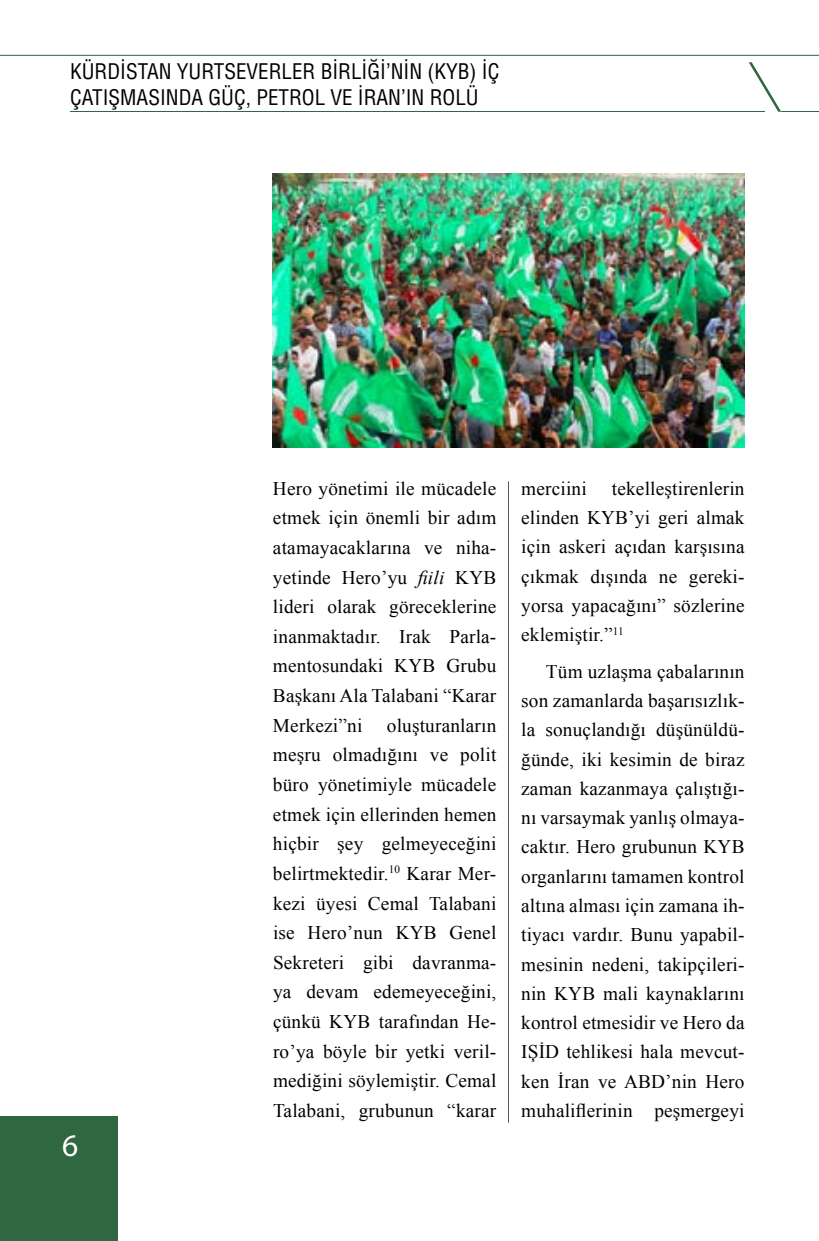
<style>
.page{position:relative;width:819px;height:1241px;background:#fff}
.page>*{position:absolute;margin:0;border:0;box-sizing:border-box;transform-origin:0 0}
.t1{font:31.5px "Myriad Pro";color:#fff}
.t2{font:condensed 21px/25.2px "Helvetica LT Std";color:#000}
.t3{font:19.25px/29.6px "Times New Roman";letter-spacing:.01em;color:#000;text-align:justify}
.s1{font-style:italic}
</style>
<div class="page">
<hr style="left:781px;top:111px;width:38px;height:1px;background:#2f6740">
<hr style="left:0;top:55px;width:819px;height:1px;background:#2f6740">
<svg style="left:748px;top:62px;width:33px;height:50px"></svg>
<hr style="left:70px;top:111px;width:695px;height:1px;background:#2f6740">
<div style="left:0;top:1116px;width:117px;height:124px;background:#2f6740"></div>
<hr style="left:508px;top:481px;width:1px;height:641px;background:#58595b">
<img style="left:273px;top:174px;width:471px;height:273px">
<p class="t2" style="left:70px;top:59px;width:431px">KÜRDISTAN YURTSEVERLER BIRLIĞI’NIN (KYB) İÇ<br>ÇATIŞMASINDA GÜÇ, PETROL VE İ RAN’IN ROLÜ</p>
<h1 class="t1" style="left:62px;top:1125px;width:18px">6</h1>
<p class="t3" style="left:273px;top:473px;width:225px">Hero yönetimi ile mücadele etmek için önemli bir adım atamayacaklarına ve niha&shy;yetinde Hero’yu <span class="s1">fiili</span> KYB lideri olarak göreceklerine inanmaktadır. Irak Parla&shy;mentosundaki KYB Grubu Başkanı Ala Talabani “Karar Merkezi”ni</p>
<p class="t3" style="left:273px;top:710px;width:225px;text-indent:114px">oluşturanların meşru olmadığını ve polit büro yönetimiyle mücadele etmek için ellerinden hemen hiçbir şey gelmeyeceğini belirtmektedir.<sup>10</sup> Karar Mer&shy;kezi üyesi Cemal Talabani ise Hero’nun KYB Genel Sekreteri gibi davranma&shy;ya devam edemeyeceğini, çünkü KYB tarafından He&shy;ro’ya böyle bir yetki veril&shy;mediğini söylemiştir. Cemal Talabani, grubunun “karar</p>
<p class="t3" style="left:521px;top:473px;width:225px;text-indent:91px">tekelleştirenlerin elinden KYB’yi geri almak için askeri açıdan karşısına çıkmak dışında ne gereki&shy;yorsa yapacağını” sözlerine eklemiştir.”<sup>11</sup></p>
<p class="t3" style="left:521px;top:656px;width:225px;text-indent:25px">Tüm uzlaşma çabalarının son zamanlarda başarısızlık&shy;la sonuçlandığı düşünüldü&shy;ğünde, iki kesimin de biraz zaman kazanmaya çalıştığı&shy;nı varsaymak yanlış olmaya&shy;caktır. Hero grubunun KYB organlarını tamamen kontrol altına alması için zamana ih&shy;tiyacı vardır. Bunu yapabil&shy;mesinin nedeni, takipçileri&shy;nin KYB mali kaynaklarını kontrol etmesidir ve Hero da IŞİD tehlikesi hala mevcut&shy;ken İran ve ABD’nin Hero muhaliflerinin peşmergeyi</p>
<p class="t3" style="left:521px;top:473px;width:67px">merciini</p>
</div>
